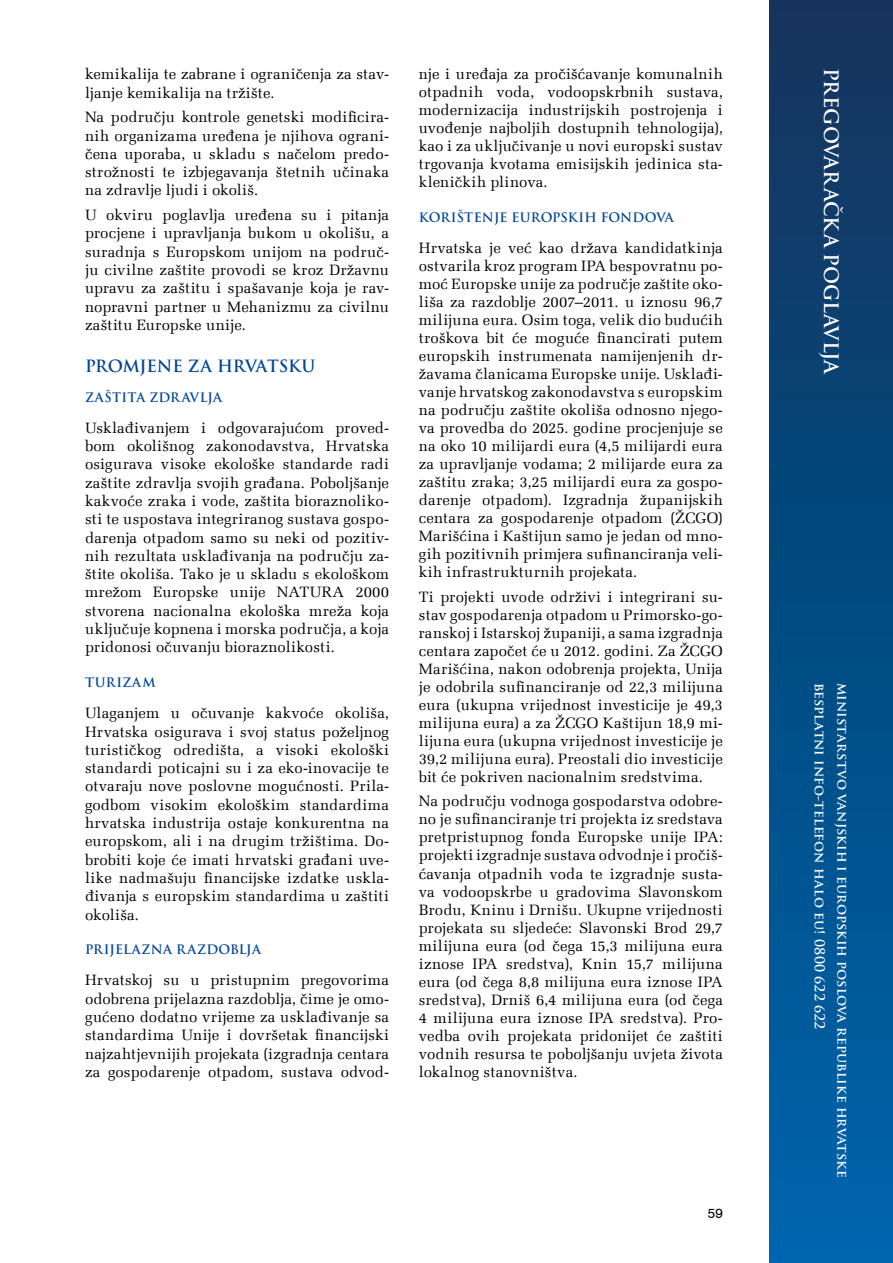
<style>
.page{position:relative;width:893px;height:1263px;background:#fff}
.page>*{position:absolute;margin:0;border:0;box-sizing:border-box;transform-origin:0 0}
.t1{font:700 19.5px "Trajan Pro";letter-spacing:-.01em;color:#fff}
.t2{font:700 16.5px "Trajan Pro";letter-spacing:-.005em;color:#034694}
.t3{font:15px/18px "Melior LT";letter-spacing:.015em;color:#000;text-align:justify}
.t4{font:700 13.5px "Trajan Pro";color:#fff}
.t5{font:13.5px "Swiss 721 BT";color:#000}
.t6{font:700 12.75px "Trajan Pro";letter-spacing:.015em;color:#034694}
</style>
<div class="page">
<div style="left:770px;top:0;width:123px;height:1263px;background:linear-gradient(to bottom,#11335b,#0065ac)"></div>
<p class="t3" style="left:85px;top:65px;width:306px">kemikalija te zabrane i ograničenja za stav&shy;ljanje kemikalija na tržište.</p>
<p class="t3" style="left:85px;top:108px;width:306px">Na području kontrole genetski modificira&shy;nih organizama uređena je njihova ograni&shy;čena uporaba, u skladu s načelom predo&shy;strožnosti te izbjegavanja štetnih učinaka na zdravlje ljudi i okoliš.</p>
<p class="t3" style="left:85px;top:206px;width:306px">U okviru poglavlja uređena su i pitanja procjene i upravljanja bukom u okolišu, a suradnja s Europskom unijom na područ&shy;ju civilne zaštite provodi se kroz Državnu upravu za zaštitu i spašavanje koja je rav&shy;nopravni partner u Mehanizmu za civilnu zaštitu Europske unije.</p>
<p class="t2" style="left:85px;top:356px;width:232px">PROMJENE ZA HRVATSKU</p>
<p class="t6" style="left:85px;top:389px;width:139px">ZAŠTITA ZDRAVLJA</p>
<p class="t3" style="left:85px;top:418px;width:306px">Usklađivanjem i odgovarajućom proved&shy;bom okolišnog zakonodavstva, Hrvatska osigurava visoke ekološke standarde radi zaštite zdravlja svojih građana. Poboljšanje kakvoće zraka i vode, zaštita bioraznoliko&shy;sti te uspostava integriranog sustava gospo&shy;darenja otpadom samo su neki od pozitiv&shy;nih rezultata usklađivanja na području za&shy;štite okoliša. Tako je u skladu s ekološkom mrežom Europske unije NATURA 2000 stvorena nacionalna ekološka mreža koja uključuje kopnena i morska područja, a koja pridonosi očuvanju bioraznolikosti.</p>
<p class="t6" style="left:85px;top:675px;width:72px">TURIZAM</p>
<p class="t3" style="left:85px;top:704px;width:306px">Ulaganjem u očuvanje kakvoće okoliša, Hrvatska osigurava i svoj status poželjnog turističkog odredišta, a visoki ekološki standardi poticajni su i za eko-inovacije te otvaraju nove poslovne mogućnosti. Prila&shy;godbom visokim ekološkim standardima hrvatska industrija ostaje konkurentna na europskom, ali i na drugim tržištima. Do&shy;brobiti koje će imati hrvatski građani uve&shy;like nadmašuju financijske izdatke uskla&shy;đivanja s europskim standardima u zaštiti okoliša.</p>
<p class="t6" style="left:85px;top:942px;width:177px">PRIJELAZNA RAZDOBLJA</p>
<p class="t3" style="left:85px;top:971px;width:306px">Hrvatskoj su u pristupnim pregovorima odobrena prijelazna razdoblja, čime je omo&shy;gućeno dodatno vrijeme za usklađivanje sa standardima Unije i dovršetak financijski najzahtjevnijih projekata (izgradnja centara za gospodarenje otpadom, sustava odvod-</p>
<p class="t3" style="left:419px;top:65px;width:306px">nje i uređaja za pročišćavanje komunalnih otpadnih voda, vodoopskrbnih sustava, modernizacija industrijskih postrojenja i uvođenje najboljih dostupnih tehnologija), kao i za uključivanje u novi europski sustav trgovanja kvotama emisijskih jedinica sta&shy;kleničkih plinova.</p>
<p class="t6" style="left:419px;top:209px;width:256px">KORIŠTENJE EUROPSKIH FONDOVA</p>
<p class="t3" style="left:419px;top:239px;width:306px">Hrvatska je već kao država kandidatkinja ostvarila kroz program IPA bespovratnu po&shy;moć Europske unije za područje zaštite oko&shy;liša za razdoblje 2007–2011. u iznosu 96,7 milijuna eura. Osim toga, velik dio budućih troškova bit će moguće financirati putem europskih instrumenata namijenjenih dr&shy;žavama članicama Europske unije. Usklađi&shy;vanje hrvatskog zakonodavstva s europskim na području zaštite okoliša odnosno njego&shy;va provedba do 2025. godine procjenjuje se na oko 10 milijardi eura (4,5 milijardi eura za upravljanje vodama; 2 milijarde eura za zaštitu zraka; 3,25 milijardi eura za gospo&shy;darenje otpadom). Izgradnja županijskih centara za gospodarenje otpadom (ŽCGO)<br>Marišćina i Kaštijun samo je jedan od mno&shy;gih pozitivnih primjera sufinanciranja veli&shy;kih infrastrukturnih projekata.</p>
<p class="t3" style="left:419px;top:588px;width:306px">Ti projekti uvode održivi i integrirani su&shy;stav gospodarenja otpadom u Primorsko-go&shy;ranskoj i Istarskoj županiji, a sama izgradnja centara započet će u 2012. godini. Za ŽCGO Marišćina, nakon odobrenja projekta, Unija je odobrila sufinanciranje od 22,3 milijuna eura (ukupna vrijednost investicije je 49,3 milijuna eura) a za ŽCGO Kaštijun 18,9 mi&shy;lijuna eura (ukupna vrijednost investicije je 39,2 milijuna eura). Preostali dio investicije bit će pokriven nacionalnim sredstvima.</p>
<p class="t3" style="left:419px;top:792px;width:306px">Na području vodnoga gospodarstva odobre&shy;no je sufinanciranje tri projekta iz sredstava pretpristupnog fonda Europske unije IPA: projekti izgradnje sustava odvodnje i pročiš&shy;ćavanja otpadnih voda te izgradnje susta&shy;va vodoopskrbe u gradovima Slavonskom Brodu, Kninu i Drnišu. Ukupne vrijednosti projekata su sljedeće: Slavonski Brod 29,7 milijuna eura (od čega 15,3 milijuna eura iznose IPA sredstva), Knin 15,7 milijuna eura (od čega 8,8 milijuna eura iznose IPA sredstva), Drniš 6,4 milijuna eura (od čega 4 milijuna eura iznose IPA sredstva). Pro&shy;vedba ovih projekata pridonijet će zaštiti vodnih resursa te poboljšanju uvjeta života lokalnog stanovništva.</p>
<p class="t5" style="left:708px;top:1205px;width:17px">59</p>
<h1 class="t1" style="left:843px;top:68px;width:310px;rotate:90deg">PREGOVARAČKA POGLAVLJA</h1>
<p class="t4" style="left:828px;top:682px;width:348px;rotate:90deg">BESPLATNI INFO-TELEFON HALO EU! 0800 622 622</p>
<p class="t4" style="left:851px;top:682px;width:497px;rotate:90deg">MINISTARSTVO VANJSKIH I EUROPSKIH POSLOVA REPUBLIKE HRVATSKE</p>
</div>
